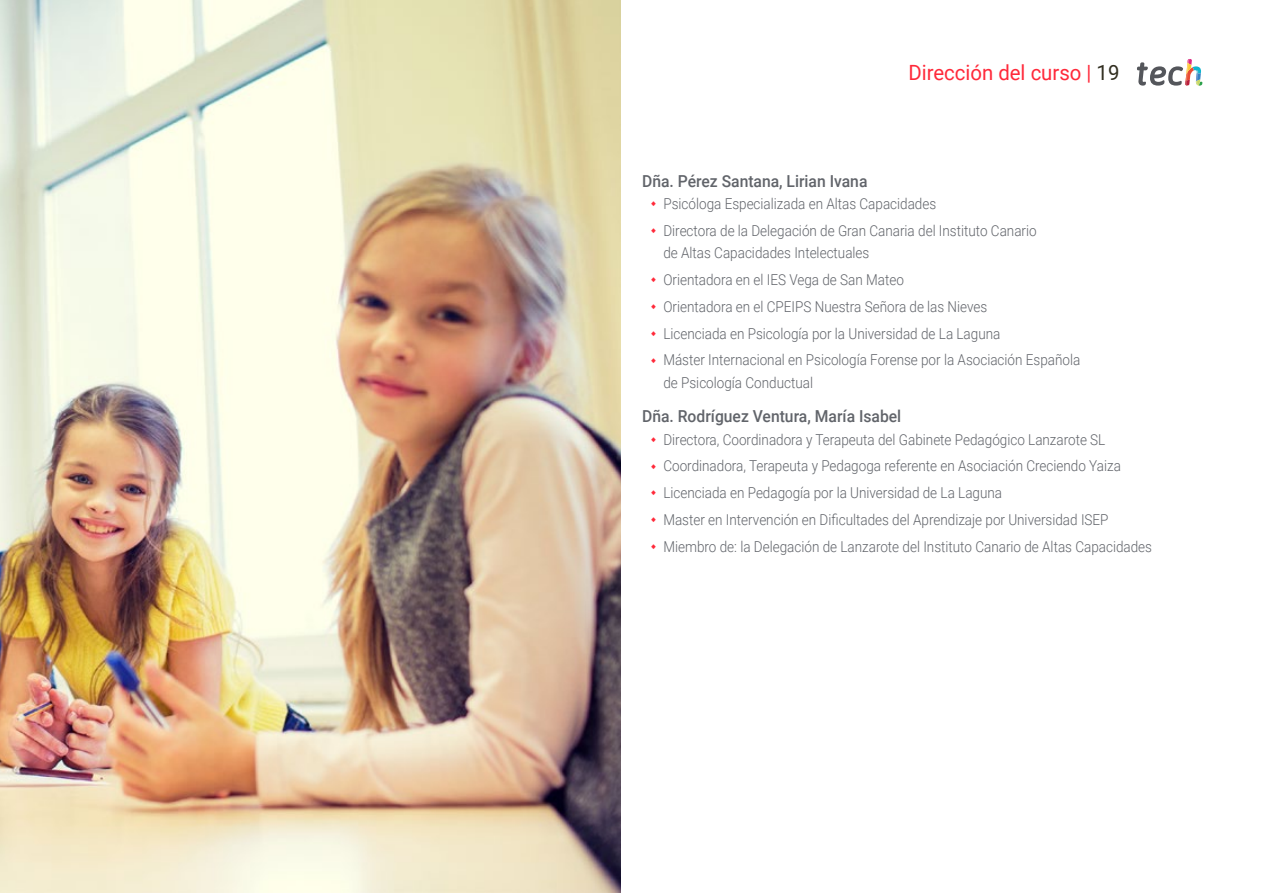
<style>
.page{position:relative;width:1263px;height:893px;background:#fff}
.page>*{position:absolute;margin:0;border:0;box-sizing:border-box;transform-origin:0 0}
.t1{font:21px "Roboto";color:#ff293a}
.t2{font:500 16.5px "Roboto";color:#61646a;scale:.95 1}
.t3{font:300 15px/26.7px "Roboto";color:#61646a;scale:.9 1}
.s1{color:#312e20}
</style>
<div class="page">
<img style="left:0;top:0;width:621px;height:893px">
<svg style="left:1137px;top:59px;width:65px;height:27px"></svg>
<h1 class="t1" style="left:908px;top:57px;width:213px">Dirección del curso | <span class="s1">19</span></h1>
<p class="t2" style="left:642px;top:169px;width:239px">Dña. Pérez Santana, Lirian Ivana</p>
<p class="t3" style="left:663px;top:190px;width:416px">Psicóloga Especializada en Altas Capacidades<br>Directora de la Delegación de Gran Canaria del Instituto Canario</p>
<p class="t3" style="left:663px;top:239px;width:465px">de Altas Capacidades Intelectuales<br>Orientadora en el IES Vega de San Mateo<br>Orientadora en el CPEIPS Nuestra Señora de las Nieves<br>Licenciada en Psicología por la Universidad de La Laguna<br>Máster Internacional en Psicología Forense por la Asociación Española</p>
<p class="t3" style="left:663px;top:369px;width:168px">de Psicología Conductual</p>
<p class="t2" style="left:642px;top:405px;width:274px">Dña. Rodríguez Ventura, María Isabel</p>
<p class="t3" style="left:663px;top:425px;width:544px">Directora, Coordinadora y Terapeuta del Gabinete Pedagógico Lanzarote SL Coordinadora, Terapeuta y Pedagoga referente en Asociación Creciendo Yaiza Licenciada en Pedagogía por la Universidad de La Laguna<br>Master en Intervención en Dificultades del Aprendizaje por Universidad ISEP Miembro de: la Delegación de Lanzarote del Instituto Canario de Altas Capacidades</p>
</div>
